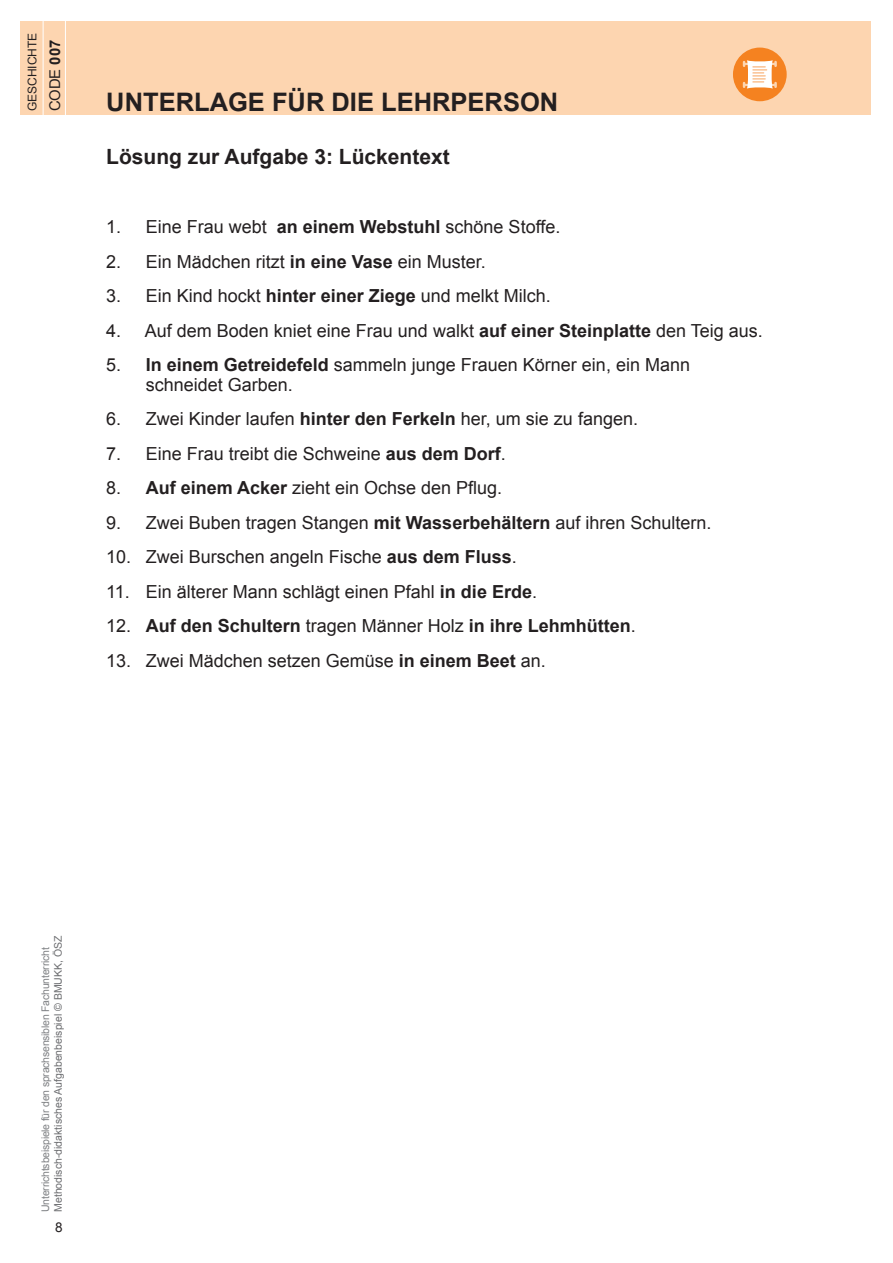
<style>
.page{position:relative;width:893px;height:1263px;background:#fff}
.page>*{position:absolute;margin:0;border:0;box-sizing:border-box;transform-origin:0 0}
.t1{font:700 25.5px "Arial";color:#231f20}
.t2{font:700 21px "Arial";color:#231f20}
.t3{font:18px/19.5px "Arial";color:#231f20}
.t4{font:700 18px "Arial";color:#231f20}
.t5{font:14.85px "Arial";color:#231f20}
.t6{font:13.5px "Arial";color:#231f20}
.t7{font:12px "Arial";color:#231f20}
.t8{font:10.5px "Arial";letter-spacing:-.02em;color:#808285}
.t9{font:10.5px "Arial";color:#6c6d70}
.s1{font-weight:700}
.s2{font-weight:400}
</style>
<div class="page">
<div style="left:20px;top:21px;width:850px;height:94px;background:#fdd5b0"></div>
<hr style="left:43px;top:20px;width:1px;height:127px;background:#fff">
<hr style="left:65px;top:20px;width:1px;height:127px;background:#fff">
<div style="left:733px;top:48px;width:54px;height:53px;background:#f58220;border-radius:50%"></div>
<hr style="left:744px;top:63px;width:31px;height:2px;background:#fdd5b0">
<hr style="left:744px;top:84px;width:31px;height:2px;background:#fdd5b0">
<svg style="left:747px;top:60px;width:26px;height:29px"></svg>
<svg style="left:753px;top:66px;width:14px;height:16px"></svg>
<p class="t7" style="left:25px;top:111px;width:80px;rotate:-90deg">GESCHICHTE</p>
<p class="t5" style="left:45px;top:111px;width:73px;rotate:-90deg">CODE <span class="s1">007</span></p>
<h1 class="t1" style="left:106px;top:85px;width:453px">UNTERLAGE FÜR DIE LEHRPERSON</h1>
<p class="t2" style="left:106px;top:143px;width:345px">Lösung zur Aufgabe 3: Lückentext</p>
<p class="t3" style="left:106px;top:217px;width:456px">1. Eine Frau webt <span class="s1">an einem Webstuhl</span> schöne Stoffe.</p>
<p class="t3" style="left:106px;top:252px;width:381px">2. Ein Mädchen ritzt <span class="s1">in eine Vase</span> ein Muster.</p>
<p class="t3" style="left:106px;top:286px;width:446px">3. Ein Kind hockt <span class="s1">hinter einer Ziege</span> und melkt Milch.</p>
<p class="t3" style="left:106px;top:321px;width:658px">4. Auf dem Boden kniet eine Frau und walkt <span class="s1">auf einer Steinplatte</span> den Teig aus.</p>
<p class="t3" style="left:146px;top:355px;width:546px;text-indent:-40px">5. <span class="s1">In einem Getreidefeld</span> sammeln junge Frauen Körner ein, ein Mann schneidet Garben.</p>
<p class="t3" style="left:106px;top:409px;width:533px">6. Zwei Kinder laufen <span class="s1">hinter den Ferkeln</span> her, um sie zu fangen.</p>
<p class="t3" style="left:106px;top:444px;width:401px">7. Eine Frau treibt die Schweine <span class="s1">aus dem Dorf</span>.</p>
<p class="t3" style="left:106px;top:478px;width:397px">8. <span class="s1">Auf einem Acker</span> zieht ein Ochse den Pflug.</p>
<p class="t3" style="left:106px;top:513px;width:607px">9. Zwei Buben tragen Stangen <span class="s1">mit Wasserbehältern</span> auf ihren Schultern.</p>
<p class="t3" style="left:106px;top:547px;width:412px">10. Zwei Burschen angeln Fische <span class="s1">aus dem Fluss</span>.</p>
<p class="t3" style="left:106px;top:582px;width:432px">11. Ein älterer Mann schlägt einen Pfahl <span class="s1">in die Erde</span>.</p>
<p class="t4" style="left:106px;top:614px;width:531px"><span class="s2">12.</span> Auf den Schultern <span class="s2">tragen Männer Holz</span> in ihre Lehmhütten<span class="s2">.</span></p>
<p class="t3" style="left:106px;top:651px;width:441px">13. Zwei Mädchen setzen Gemüse <span class="s1">in einem Beet</span> an.</p>
<p class="t8" style="left:39px;top:1212px;width:266px;rotate:-90deg">Unterrichtsbeispiele für den sprachsensiblen Fachunterricht</p>
<p class="t9" style="left:51px;top:1212px;width:278px;rotate:-90deg">Methodisch-didaktisches Aufgabenbeispiel © BMUKK, ÖSZ</p>
<p class="t6" style="left:55px;top:1218px;width:9px">8</p>
</div>
